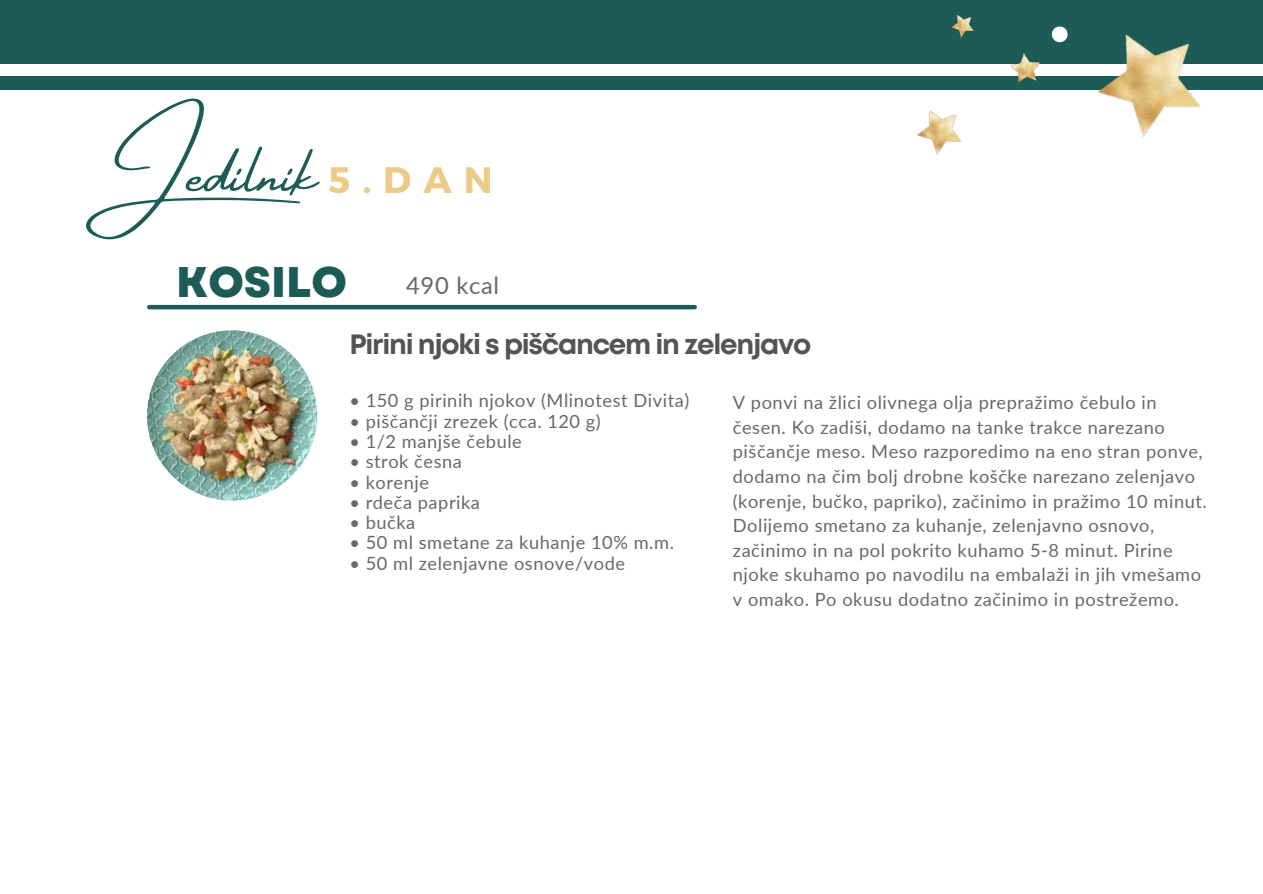
<style>
.page{position:relative;width:1263px;height:894px;background:#fff}
.page>*{position:absolute;margin:0;border:0;box-sizing:border-box;transform-origin:0 0}
.t1{font:64.35px "Amsterdam Four";color:#1d5b57}
.t2{font:800 42.75px "Garet";color:#1d5b57}
.t3{font:700 36.75px "Montserrat";color:#ebcb88}
.t4{font:700 27.9px "Mont";letter-spacing:-.045em;color:#545454}
.t5{font:23.7px "Lato";letter-spacing:.03em;color:#696963}
.t6{font:18.3px/24.6px "Lato";letter-spacing:.03em;color:#696963}
</style>
<div class="page">
<div style="left:0;top:0;width:1262px;height:63px;background:#1d5b57"></div>
<div style="left:0;top:76px;width:1262px;height:14px;background:#1d5b57"></div>
<img style="left:1083px;top:34px;width:143px;height:104px">
<svg style="left:1052px;top:26px;width:15px;height:16px"></svg>
<img style="left:1008px;top:53px;width:38px;height:30px">
<img style="left:951px;top:14px;width:24px;height:25px">
<img style="left:917px;top:110px;width:45px;height:45px">
<hr style="left:149px;top:305px;width:546px;height:4px;background:#1d5b57">
<img style="left:147px;top:330px;width:170px;height:170px;border-radius:50%">
<h1 class="t1" style="left:84px;top:138px;width:235px">Jedilnik</h1>
<h3 class="t3" style="left:329px;top:156px;width:165px">5.DAN</h3>
<h2 class="t2" style="left:176px;top:251px;width:172px">KOSILO</h2>
<p class="t5" style="left:406px;top:270px;width:94px">490 kcal</p>
<h3 class="t4" style="left:349px;top:334px;width:463px">Pirini njoki s piščancem in zelenjavo</h3>
<p class="t6" style="left:349px;top:388px;width:341px">• 150 g pirinih njokov (Mlinotest Divita)</p>
<p class="t6" style="left:349px;top:408px;width:253px">• piščančji zrezek (cca. 120 g)</p>
<p class="t6" style="left:349px;top:428px;width:174px">• 1/2 manjše čebule</p>
<p class="t6" style="left:349px;top:449px;width:114px">• strok česna</p>
<p class="t6" style="left:349px;top:469px;width:81px">• korenje</p>
<p class="t6" style="left:349px;top:489px;width:132px">• rdeča paprika</p>
<p class="t6" style="left:349px;top:509px;width:67px">• bučka</p>
<p class="t6" style="left:349px;top:529px;width:326px">• 50 ml smetane za kuhanje 10% m.m.</p>
<p class="t6" style="left:349px;top:550px;width:277px">• 50 ml zelenjavne osnove/vode</p>
<p class="t6" style="left:733px;top:389px;width:475px">V ponvi na žlici olivnega olja prepražimo čebulo in česen. Ko zadiši, dodamo na tanke trakce narezano piščančje meso. Meso razporedimo na eno stran ponve, dodamo na čim bolj drobne koščke narezano zelenjavo (korenje, bučko, papriko), začinimo in pražimo 10 minut.<br>Dolijemo smetano za kuhanje, zelenjavno osnovo, začinimo in na pol pokrito kuhamo 5-8 minut. Pirine njoke skuhamo po navodilu na embalaži in jih vmešamo v omako. Po okusu dodatno začinimo in postrežemo.</p>
</div>
